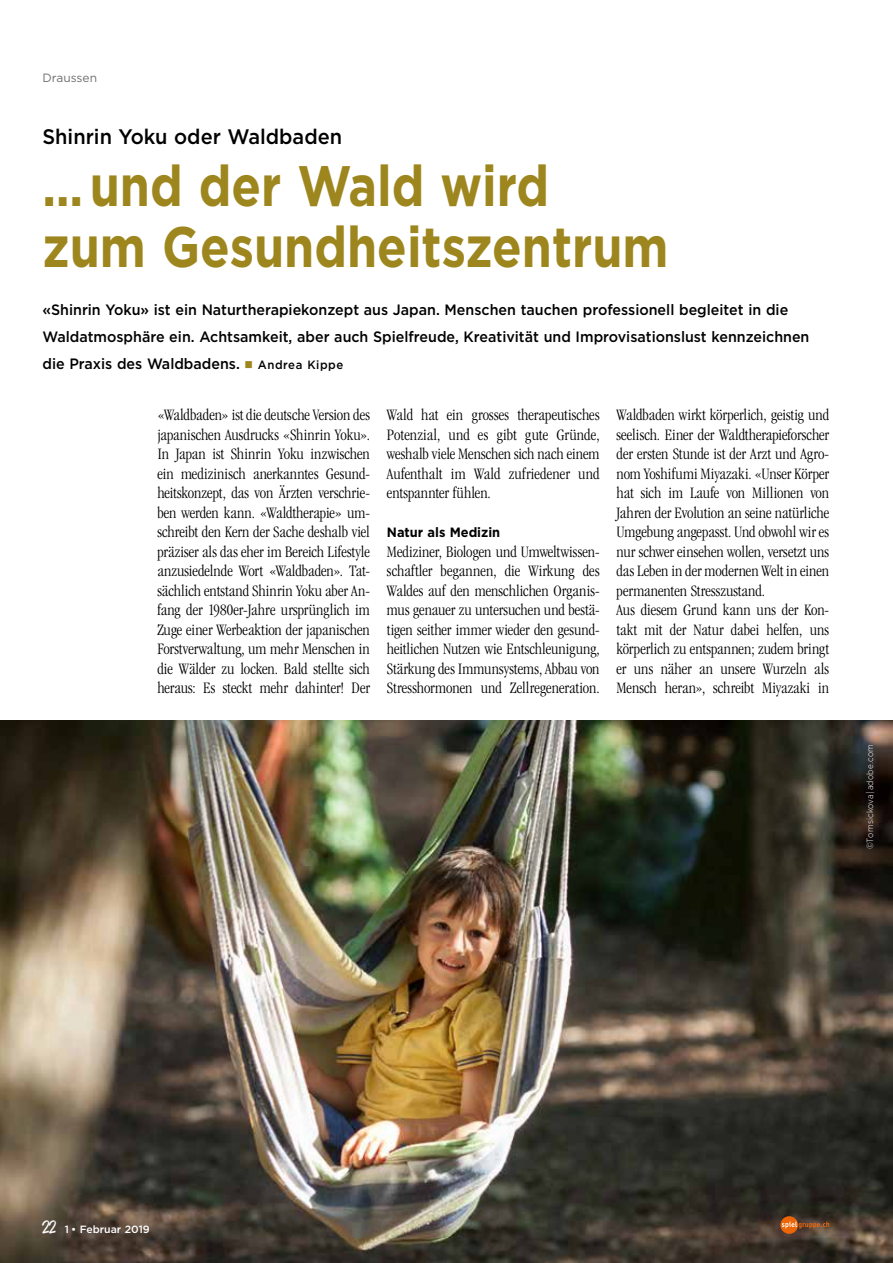
<style>
.page{position:relative;width:893px;height:1263px;background:#fff}
.page>*{position:absolute;margin:0;border:0;box-sizing:border-box;transform-origin:0 0}
.t1{font:700 57px/61.5px "Gotham";color:#9e861e;scale:.85 1}
.t2{font:500 21px "Gotham";color:#000;scale:.95 1}
.t3{font:300 condensed 16.5px/19.5px "Garamond";color:#000;text-align:justify}
.t4{font:500 15px/27px "Gotham";color:#000;scale:.95 1}
.t5{font:700 13.5px "Gotham";color:#000;scale:.95 1}
.t6{font:12px "Gotham";color:#706f6f}
.t7{font:500 10.5px "Gotham";color:#fff}
.t8{font:300 9px "Gotham";letter-spacing:.02em;color:#fff;scale:.9 1}
.s1{color:#9e861e}
.s2{font-size:12px}
.s3{font-family:"Reklame Script";font-weight:400;font-size:18px}
</style>
<div class="page">
<img style="left:0;top:721px;width:893px;height:542px">
<svg style="left:780px;top:1216px;width:18px;height:18px"></svg>
<svg style="left:782px;top:1221px;width:47px;height:7px"></svg>
<p class="t6" style="left:43px;top:70px;width:56px">Draussen</p>
<p class="t2" style="left:43px;top:123px;width:317px">Shinrin Yoku oder Waldbaden</p>
<h1 class="t1" style="left:43px;top:155px;width:738px">… und der Wald wird<br>zum Gesundheitszentrum</h1>
<p class="t4" style="left:43px;top:296px;width:809px">«Shinrin Yoku» ist ein Naturtherapiekonzept aus Japan. Menschen tauchen professionell begleitet in die<br>Waldatmosphäre ein. Achtsamkeit, aber auch Spielfreude, Kreativität und Improvisationslust kennzeichnen die Praxis des Waldbadens. <span class="s1">■</span> <span class="s2">Andrea Kippe</span></p>
<p class="t3" style="left:157px;top:405px;width:214px">«Waldbaden» ist die deutsche Version des japanischen Ausdrucks «Shinrin Yoku».<br>In Japan ist Shinrin Yoku inzwischen ein medizinisch anerkanntes Gesund&shy;heitskonzept, das von Ärzten verschrie&shy;ben werden kann. «Waldtherapie» um&shy;schreibt den Kern der Sache deshalb viel präziser als das eher im Bereich Lifestyle anzusiedelnde Wort «Waldbaden». Tat&shy;sächlich entstand Shinrin Yoku aber An&shy;fang der 1980er-Jahre ursprünglich im Zuge einer Werbeaktion der japanischen Forstverwaltung, um mehr Menschen in die Wälder zu locken. Bald stellte sich heraus: Es steckt mehr dahinter! Der</p>
<p class="t3" style="left:387px;top:405px;width:214px">Wald hat ein grosses therapeutisches Potenzial, und es gibt gute Gründe, weshalb viele Menschen sich nach einem Aufenthalt im Wald zufriedener und entspannter fühlen.</p>
<p class="t3" style="left:617px;top:405px;width:214px;text-align:left">Waldbaden wirkt körperlich, geistig und seelisch. Einer der Waldtherapieforscher der ersten Stunde ist der Arzt und Agro&shy;nom Yoshifumi Miyazaki. «Unser Körper hat sich im Laufe von Millionen von Jahren der Evolution an seine natürliche Umgebung angepasst. Und obwohl wir es nur schwer einsehen wollen, versetzt uns das Leben in der modernen Welt in einen permanenten Stresszustand.<br>Aus diesem Grund kann uns der Kon&shy;takt mit der Natur dabei helfen, uns körperlich zu entspannen; zudem bringt er uns näher an unsere Wurzeln als Mensch heran», schreibt Miyazaki in</p>
<p class="t5" style="left:387px;top:523px;width:121px">Natur als Medizin</p>
<p class="t3" style="left:387px;top:542px;width:214px">Mediziner, Biologen und Umweltwissen&shy;schaftler begannen, die Wirkung des Waldes auf den menschlichen Organis&shy;mus genauer zu untersuchen und bestä&shy;tigen seither immer wieder den gesund&shy;heitlichen Nutzen wie Entschleunigung, Stärkung des Immunsystems, Abbau von Stresshormonen und Zellregeneration.</p>
<p class="t8" style="left:864px;top:849px;width:118px;rotate:-90deg">©Tomsickova| adobe.com</p>
<p class="t7" style="left:43px;top:1222px;width:109px"><span class="s3">22</span> 1 • Februar 2019</p>
</div>
